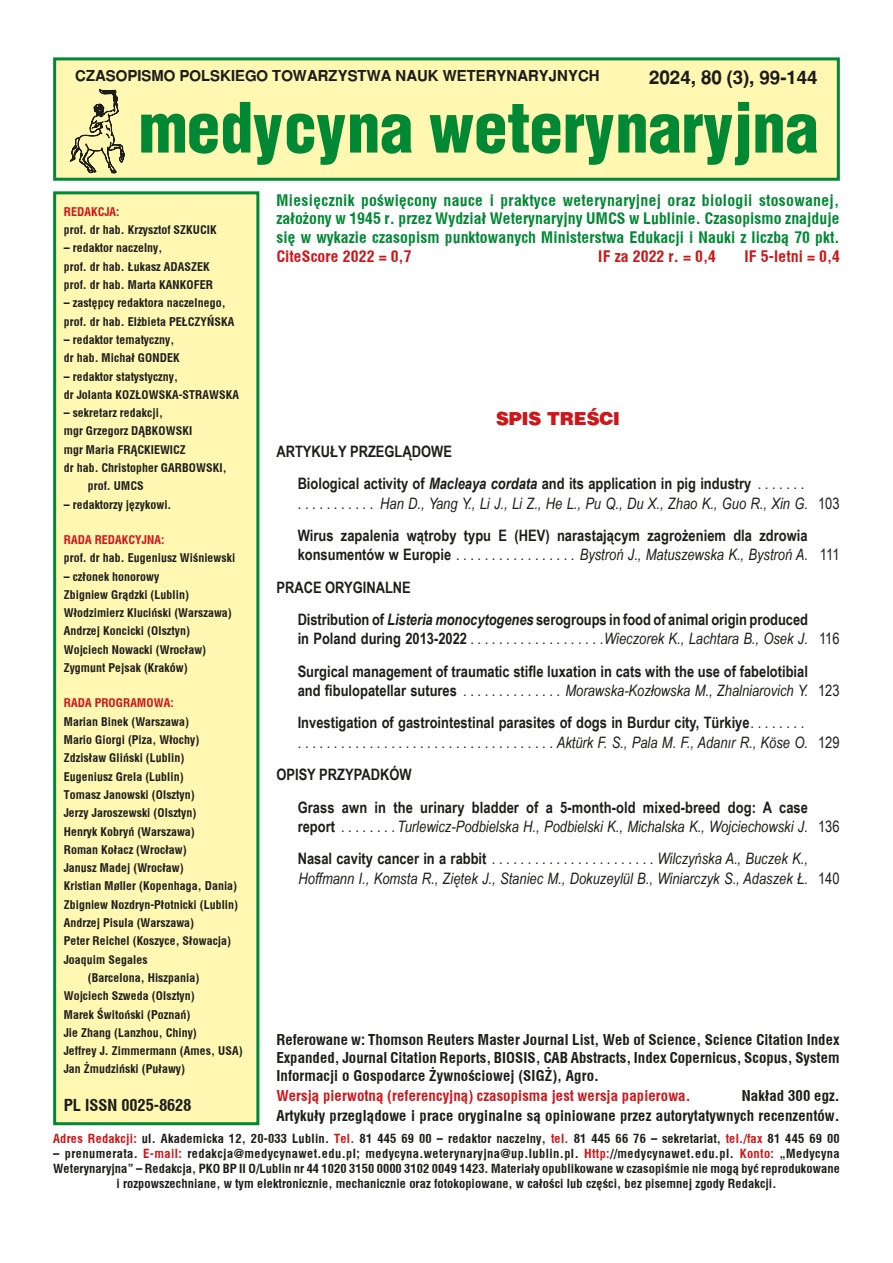
<style>
.page{position:relative;width:893px;height:1263px;background:#fff}
.page>*{position:absolute;margin:0;border:0;box-sizing:border-box;transform-origin:0 0}
.t1{font:67.5px "Switz Cond Blackpl";color:#008834}
.t2{font:700 18.75px "Switzerlandpl";color:#1d1d1b}
.t3{font:18px "Switzerland Blackpl";color:#cd171a}
.t4{font:700 16.5px "Switzerland Condpl";letter-spacing:-.01em;color:#1d1d1b}
.t5{font:700 15.9px/18.8px "Switzerland Condpl";color:#008834;text-align:justify}
.t6{font:700 15.9px "Switzerland Condpl";color:#cd171a}
.t7{font:700 15.75px/32.2px "Arial Narrow";color:#1d1d1b}
.t8{font:italic 15.75px/32.2px "Arial Narrow";color:#1d1d1b}
.t9{font:15.75px "Arial Narrow";color:#1d1d1b}
.t10{font:700 15px/18px "Switzerland Condpl";color:#1d1d1b;text-align:justify}
.t11{font:700 15px "Switzerland Condpl";color:#cd171a}
.t12{font:700 15px "Switzerlandpl";color:#1d1d1b}
.t13{font:700 12.6px/15px "Switzerland Condpl";color:#1d1d1b;text-align:center}
.t14{font:700 12px/18.3px "Switzerland Condpl";color:#1d1d1b}
.t15{font:700 12px "Switzerland Condpl";color:#cd171a}
.s1{font-style:italic}
.s2{font-weight:400}
.s3{font-weight:400;font-style:italic}
.s4{font-weight:700;font-style:normal}
.s5{font-style:normal}
.s6{color:#cd171a}
</style>
<div class="page">
<div style="left:53px;top:57px;width:787px;height:124px;background:#fff7b2;border:3px solid #008834"></div>
<div style="left:53px;top:191px;width:206px;height:934px;background:#fff7b2;border:3px solid #008834"></div>
<svg style="left:70px;top:88px;width:54px;height:85px"></svg>
<p class="t12" style="left:75px;top:67px;width:526px">CZASOPISMO POLSKIEGO TOWARZYSTWA NAUK WETERYNARYJNYCH</p>
<h1 class="t1" style="left:139px;top:83px;width:681px">medycyna weterynaryjna</h1>
<h2 class="t2" style="left:649px;top:66px;width:170px">2024, 80 (3), 99-144</h2>
<p class="t15" style="left:64px;top:204px;width:57px">REDAKCJA:</p>
<p class="t14" style="left:64px;top:221px;width:155px">prof. dr hab. Krzysztof SZKUCIK</p>
<p class="t14" style="left:64px;top:239px;width:151px">– redaktor naczelny,<br>prof. dr hab. Łukasz ADASZEK prof. dr hab. Marta KANKOFER</p>
<p class="t14" style="left:64px;top:294px;width:172px">– zastępcy redaktora naczelnego, prof. dr hab. El¿bieta PEŁCZYÑSKA</p>
<p class="t14" style="left:64px;top:330px;width:118px">– redaktor tematyczny, dr hab. Michał GONDEK</p>
<p class="t14" style="left:64px;top:367px;width:177px">– redaktor statystyczny,<br>dr Jolanta KOZŁOWSKA-STRAWSKA</p>
<p class="t14" style="left:64px;top:404px;width:101px">– sekretarz redakcji,</p>
<p class="t14" style="left:64px;top:422px;width:130px">mgr Grzegorz D¥BKOWSKI</p>
<p class="t14" style="left:64px;top:440px;width:124px">mgr Maria FR¥CKIEWICZ</p>
<p class="t14" style="left:64px;top:458px;width:164px">dr hab. Christopher GARBOWSKI,</p>
<p class="t14" style="left:88px;top:477px;width:58px">prof. UMCS</p>
<p class="t14" style="left:64px;top:495px;width:109px">– redaktorzy jêzykowi.</p>
<p class="t15" style="left:64px;top:532px;width:102px">RADA REDAKCYJNA:</p>
<p class="t14" style="left:64px;top:549px;width:173px">prof. dr hab. Eugeniusz Wiœniewski</p>
<p class="t14" style="left:64px;top:567px;width:170px">– członek honorowy<br>Zbigniew Gr¹dzki (Lublin)<br>W³odzimierz Kluciñski (Warszawa)<br>Andrzej Koncicki (Olsztyn)<br>Wojciech Nowacki (Wroc³aw)<br>Zygmunt Pejsak (Kraków)</p>
<p class="t15" style="left:64px;top:696px;width:111px">RADA PROGRAMOWA:</p>
<p class="t14" style="left:64px;top:712px;width:127px">Marian Binek (Warszawa)</p>
<p class="t14" style="left:64px;top:730px;width:137px">Mario Giorgi (Piza, W³ochy)</p>
<p class="t14" style="left:64px;top:749px;width:122px">Zdzis³aw Gliñski (Lublin)</p>
<p class="t14" style="left:64px;top:767px;width:122px">Eugeniusz Grela (Lublin)</p>
<p class="t14" style="left:64px;top:785px;width:132px">Tomasz Janowski (Olsztyn)</p>
<p class="t14" style="left:64px;top:804px;width:134px">Jerzy Jaroszewski (Olsztyn)</p>
<p class="t14" style="left:64px;top:822px;width:133px">Henryk Kobryñ (Warszawa)</p>
<p class="t14" style="left:64px;top:840px;width:124px">Roman Ko³acz (Wroc³aw)</p>
<p class="t14" style="left:64px;top:858px;width:122px">Janusz Madej (Wroc³aw)</p>
<p class="t14" style="left:64px;top:877px;width:175px">Kristian Møller (Kopenhaga, Dania)</p>
<p class="t14" style="left:64px;top:895px;width:176px">Zbigniew Nozdryn-P³otnicki (Lublin)</p>
<p class="t14" style="left:64px;top:913px;width:132px">Andrzej Pisula (Warszawa)</p>
<p class="t14" style="left:64px;top:932px;width:169px">Peter Reichel (Koszyce, S³owacja)</p>
<p class="t14" style="left:64px;top:950px;width:86px">Joaquim Segales</p>
<p class="t14" style="left:88px;top:968px;width:113px">(Barcelona, Hiszpania)</p>
<p class="t14" style="left:64px;top:987px;width:133px">Wojciech Szweda (Olsztyn)</p>
<p class="t14" style="left:64px;top:1005px;width:128px">Marek Œwitoñski (Poznañ)</p>
<p class="t14" style="left:64px;top:1023px;width:135px">Jie Zhang (Lanzhou, Chiny)</p>
<p class="t14" style="left:64px;top:1041px;width:180px">Jeffrey J. Zimmermann (Ames, USA)</p>
<p class="t14" style="left:64px;top:1060px;width:123px">Jan ¯mudziñski (Pu³awy)</p>
<h3 class="t4" style="left:64px;top:1095px;width:129px">PL ISSN 0025-8628</h3>
<p class="t5" style="left:276px;top:190px;width:565px">Miesiêcznik poœwiêcony nauce i praktyce weterynaryjnej oraz biologii stosowanej, za³o¿ony w 1945 r. przez Wydzia³ Weterynaryjny UMCS w Lublinie. Czasopismo znajduje siê w wykazie czasopism punktowanych Ministerstwa Edukacji i Nauki z liczb¹ 70 pkt.</p>
<h3 class="t6" style="left:276px;top:247px;width:137px">CiteScore 2022 = 0,7</h3>
<h3 class="t6" style="left:598px;top:247px;width:119px">IF za 2022 r. = 0,4</h3>
<h3 class="t6" style="left:745px;top:247px;width:97px">IF 5-letni = 0,4</h3>
<h3 class="t3" style="left:496px;top:407px;width:126px">SPIS TREŒCI</h3>
<h3 class="t7" style="left:298px;top:434px;width:508px;text-indent:-21px">ARTYKUŁY PRZEGLĄDOWE<br>Biological activity of <span class="s1">Macleaya cordata</span> and its application in pig industry <span class="s2">. . . . . . .</span></h3>
<h3 class="t7" style="left:298px;top:486px;width:543px"><span class="s2">. . . . . . . . . . .</span> <span class="s3">Han D., Yang Y., Li J., Li Z., He L., Pu Q., Du X., Zhao K., Guo R., Xin G.</span> <span class="s2">103<br></span>Wirus zapalenia wątroby typu E (HEV) narastającym zagrożeniem dla zdrowia</h3>
<h3 class="t8" style="left:298px;top:538px;width:543px"><span class="s4">konsumentów w Europie</span> <span class="s5">. . . . . . . . . . . . . . . . .</span> Bystroń J., Matuszewska K., Bystroń A. <span class="s5">111</span></h3>
<h3 class="t7" style="left:276px;top:570px;width:136px">PRACE ORYGINALNE</h3>
<h3 class="t7" style="left:298px;top:602px;width:512px">Distribution of <span class="s1">Listeria monocytogenes</span> serogroups in food of animal origin produced</h3>
<h3 class="t7" style="left:298px;top:622px;width:543px">in Poland during 2013-2022 <span class="s2">. . . . . . . . . . . . . . . . . .</span> <span class="s3">Wieczorek K., Lachtara B., Osek J.</span> <span class="s2">116<br></span>Surgical management of traumatic stifle luxation in cats with the use of fabelotibial</h3>
<h3 class="t7" style="left:298px;top:674px;width:543px">and fibulopatellar sutures <span class="s2">. . . . . . . . . . . . . .</span> <span class="s3">Morawska-Kozłowska M., Zhalniarovich Y.</span> <span class="s2">123<br></span>Investigation of gastrointestinal parasites of dogs in Burdur city, Türkiye <span class="s2">. . . . . . . .</span></h3>
<h3 class="t9" style="left:298px;top:731px;width:543px">. . . . . . . . . . . . . . . . . . . . . . . . . . . . . . . . . . . . <span class="s1">Aktürk F. S., Pala M. F., Adanır R., Köse O.</span> 129</h3>
<h3 class="t7" style="left:276px;top:758px;width:137px">OPISY PRZYPADKÓW</h3>
<h3 class="t7" style="left:298px;top:790px;width:512px">Grass awn in the urinary bladder of a 5-month-old mixed-breed dog: A case</h3>
<h3 class="t8" style="left:298px;top:810px;width:543px"><span class="s4">report</span> <span class="s5">. . . . . . .</span> Turlewicz-Podbielska H., Podbielski K., Michalska K., Wojciechowski J. <span class="s5">136<br></span><span class="s4">Nasal cavity cancer in a rabbit</span> <span class="s5">. . . . . . . . . . . . . . . . . . . . . . .</span> Wilczyńska A., Buczek K.,</h3>
<h3 class="t8" style="left:299px;top:862px;width:542px">Hoffmann I., Komsta R., Ziętek J., Staniec M., Dokuzeylül B., Winiarczyk S., Adaszek Ł. <span class="s5">140</span></h3>
<p class="t10" style="left:276px;top:1030px;width:565px">Referowane w: Thomson Reuters Master Journal List, Web of Science, Science Citation Index Expanded, Journal Citation Reports, BIOSIS, CAB Abstracts, Index Copernicus, Scopus, System Informacji o Gospodarce Żywnościowej (SIGŻ), Agro.</p>
<p class="t11" style="left:276px;top:1086px;width:416px">Wersj¹ pierwotn¹ (referencyjn¹) czasopisma jest wersja papierowa.</p>
<p class="t10" style="left:276px;top:1085px;width:565px;line-height:20.1px;text-align:right">Nak³ad 300 egz.<br>Artyku³y przegl¹dowe i prace oryginalne s¹ opiniowane przez autorytatywnych recenzentów.</p>
<p class="t13" style="left:53px;top:1130px;width:788px"><span class="s6">Adres Redakcji:</span> ul. Akademicka 12, 20-033 Lublin. <span class="s6">Tel.</span> 81 445 69 00 – redaktor naczelny, <span class="s6">tel.</span> 81 445 66 76 – sekretariat, <span class="s6">tel./fax</span> 81 445 69 00</p>
<p class="t13" style="left:53px;top:1145px;width:788px">– prenumerata. <span class="s6">E-mail:</span> redakcja@medycynawet.edu.pl; medycyna.weterynaryjna@up.lublin.pl. <span class="s6">Http:</span>//medycynawet.edu.pl. <span class="s6">Konto:</span> „Medycyna<br>Weterynaryjna” – Redakcja, PKO BP II O/Lublin nr 44 1020 3150 0000 3102 0049 1423. Materia³y opublikowane w czasopiœmie nie mog¹ byæ reprodukowane i rozpowszechniane, w tym elektronicznie, mechanicznie oraz fotokopiowane, w ca³oœci lub czêœci, bez pisemnej zgody Redakcji.</p>
</div>
